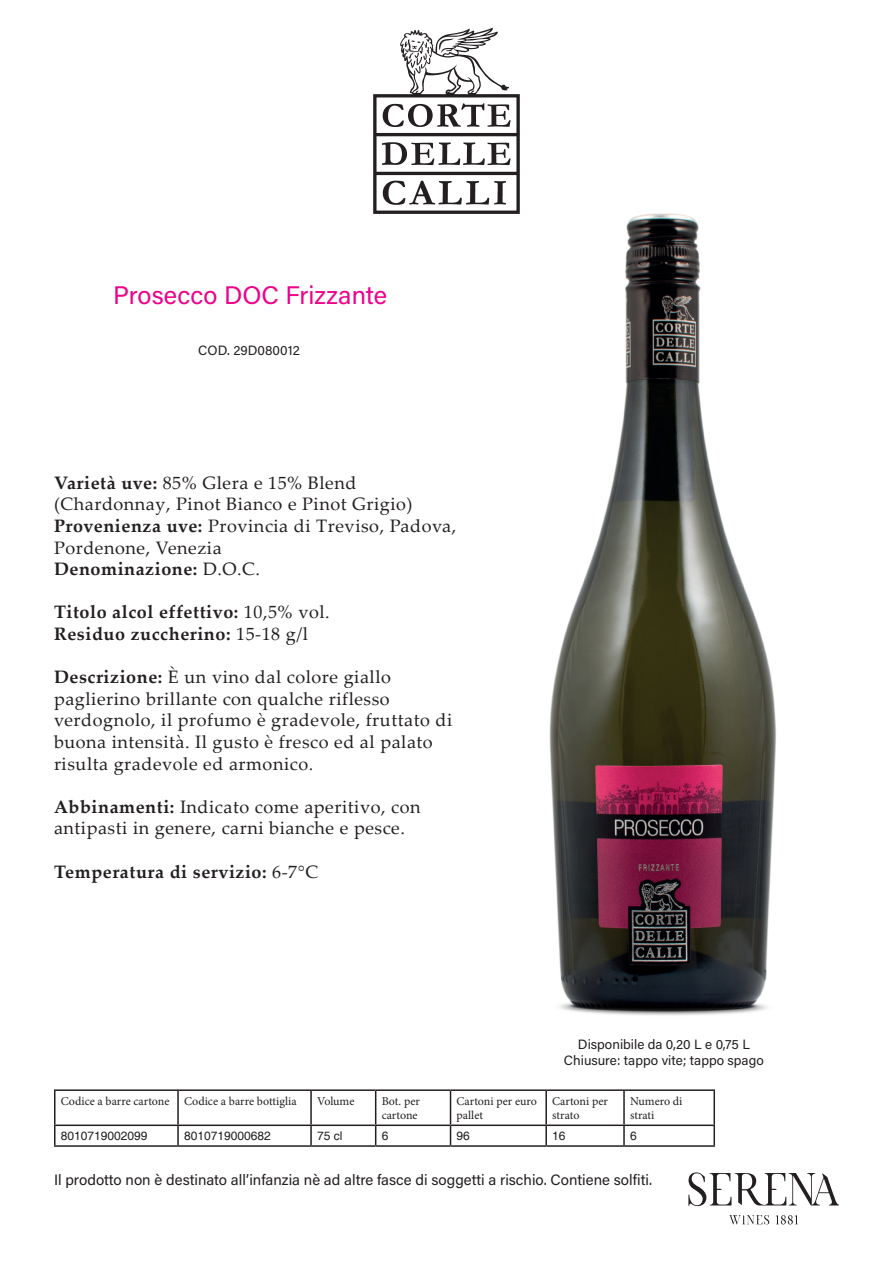
<style>
.page{position:relative;width:893px;height:1263px;background:#fff}
.page>*{position:absolute;margin:0;border:0;box-sizing:border-box;transform-origin:0 0}
.t1{font:25.5px "Acumin Variable Concept";letter-spacing:.025em;color:#ed028c}
.t2{font:18px/21.6px "Palatino Linotype";letter-spacing:.03em;color:#231f20}
.t3{font:700 18px "Palatino Linotype";letter-spacing:.03em;color:#231f20}
.t4{font:15px "Acumin Variable Concept";letter-spacing:.02em;color:#231f20}
.t5{font:13.5px "Acumin Variable Concept";letter-spacing:.02em;color:#231f20}
.t6{font:12px/14.4px "Minion Pro";color:#231f20}
.t7{font:12px "Helvetica";color:#231f20}
.s1{font-weight:700}
.s2{font-weight:400}
</style>
<div class="page">
<svg style="left:373px;top:28px;width:147px;height:186px"></svg>
<img style="left:489px;top:182px;width:287px;height:834px">
<svg style="left:688px;top:1172px;width:151px;height:34px"></svg>
<svg style="left:776px;top:1215px;width:22px;height:9px"></svg>
<svg style="left:729px;top:1215px;width:40px;height:10px"></svg>
<hr style="left:54px;top:1089px;width:124px;height:2px;background:#231f20">
<hr style="left:54px;top:1091px;width:2px;height:33px;background:#231f20">
<hr style="left:178px;top:1089px;width:133px;height:2px;background:#231f20">
<hr style="left:177px;top:1091px;width:2px;height:33px;background:#231f20">
<hr style="left:311px;top:1089px;width:65px;height:2px;background:#231f20">
<hr style="left:310px;top:1091px;width:2px;height:33px;background:#231f20">
<hr style="left:376px;top:1089px;width:74px;height:2px;background:#231f20">
<hr style="left:375px;top:1091px;width:1px;height:33px;background:#231f20">
<hr style="left:450px;top:1089px;width:96px;height:2px;background:#231f20">
<hr style="left:450px;top:1091px;width:1px;height:33px;background:#231f20">
<hr style="left:546px;top:1089px;width:78px;height:2px;background:#231f20">
<hr style="left:545px;top:1091px;width:2px;height:33px;background:#231f20">
<hr style="left:624px;top:1089px;width:91px;height:2px;background:#231f20">
<hr style="left:623px;top:1091px;width:2px;height:33px;background:#231f20">
<hr style="left:713px;top:1091px;width:2px;height:33px;background:#231f20">
<hr style="left:54px;top:1124px;width:124px;height:2px;background:#231f20">
<svg style="left:54px;top:1126px;width:2px;height:19px"></svg>
<hr style="left:178px;top:1124px;width:133px;height:2px;background:#231f20">
<svg style="left:177px;top:1126px;width:2px;height:19px"></svg>
<hr style="left:311px;top:1124px;width:65px;height:2px;background:#231f20">
<svg style="left:310px;top:1126px;width:2px;height:19px"></svg>
<hr style="left:376px;top:1124px;width:74px;height:2px;background:#231f20">
<svg style="left:375px;top:1126px;width:1px;height:19px"></svg>
<hr style="left:450px;top:1124px;width:96px;height:2px;background:#231f20">
<svg style="left:450px;top:1126px;width:1px;height:19px"></svg>
<hr style="left:546px;top:1124px;width:78px;height:2px;background:#231f20">
<svg style="left:545px;top:1126px;width:2px;height:19px"></svg>
<hr style="left:624px;top:1124px;width:91px;height:2px;background:#231f20">
<svg style="left:623px;top:1126px;width:2px;height:19px"></svg>
<svg style="left:713px;top:1126px;width:2px;height:19px"></svg>
<hr style="left:54px;top:1145px;width:124px;height:2px;background:#231f20">
<hr style="left:178px;top:1145px;width:133px;height:2px;background:#231f20">
<hr style="left:311px;top:1145px;width:65px;height:2px;background:#231f20">
<hr style="left:376px;top:1145px;width:74px;height:2px;background:#231f20">
<hr style="left:450px;top:1145px;width:96px;height:2px;background:#231f20">
<hr style="left:546px;top:1145px;width:78px;height:2px;background:#231f20">
<hr style="left:624px;top:1145px;width:91px;height:2px;background:#231f20">
<p class="t1" style="left:113px;top:277px;width:275px">Prosecco DOC Frizzante</p>
<p class="t5" style="left:198px;top:341px;width:103px">COD. 29D080012</p>
<p class="t2" style="left:54px;top:471px;width:304px"><span class="s1">Varietà uve:</span> 85% Glera e 15% Blend</p>
<p class="t2" style="left:54px;top:493px;width:360px">(Chardonnay, Pinot Bianco e Pinot Grigio)</p>
<p class="t2" style="left:54px;top:514px;width:404px"><span class="s1">Provenienza uve:</span> Provincia di Treviso, Padova,<br>Pordenone, Venezia</p>
<p class="t3" style="left:54px;top:556px;width:208px">Denominazione: <span class="s2">D.O.C.</span></p>
<p class="t3" style="left:54px;top:599px;width:277px">Titolo alcol effettivo: <span class="s2">10,5% vol.</span></p>
<p class="t3" style="left:54px;top:621px;width:255px">Residuo zuccherino: <span class="s2">15-18 g/l</span></p>
<p class="t2" style="left:54px;top:665px;width:400px"><span class="s1">Descrizione:</span> È un vino dal colore giallo paglierino brillante con qualche riflesso verdognolo, il profumo è gradevole, fruttato di buona intensità. Il gusto è fresco ed al palato risulta gradevole ed armonico.</p>
<p class="t2" style="left:54px;top:795px;width:368px"><span class="s1">Abbinamenti:</span> Indicato come aperitivo, con antipasti in genere, carni bianche e pesce.</p>
<p class="t3" style="left:54px;top:859px;width:266px">Temperatura di servizio: <span class="s2">6-7°C</span></p>
<p class="t5" style="left:578px;top:1034px;width:173px">Disponibile da 0,20 L e 0,75 L</p>
<p class="t5" style="left:564px;top:1051px;width:201px">Chiusure: tappo vite; tappo spago</p>
<p class="t6" style="left:61px;top:1094px;width:110px">Codice a barre cartone</p>
<p class="t6" style="left:184px;top:1094px;width:114px">Codice a barre bottiglia</p>
<p class="t6" style="left:317px;top:1094px;width:39px">Volume</p>
<p class="t6" style="left:382px;top:1094px;width:40px">Bot. per cartone</p>
<p class="t6" style="left:456px;top:1094px;width:82px">Cartoni per euro pallet</p>
<p class="t6" style="left:552px;top:1094px;width:57px">Cartoni per strato</p>
<p class="t6" style="left:630px;top:1094px;width:54px">Numero di strati</p>
<p class="t7" style="left:61px;top:1129px;width:88px">8010719002099</p>
<p class="t7" style="left:184px;top:1129px;width:88px">8010719000682</p>
<p class="t7" style="left:317px;top:1129px;width:27px">75 cl</p>
<p class="t7" style="left:382px;top:1129px;width:8px">6</p>
<p class="t7" style="left:456px;top:1129px;width:15px">96</p>
<p class="t7" style="left:552px;top:1129px;width:15px">16</p>
<p class="t7" style="left:630px;top:1129px;width:8px">6</p>
<p class="t4" style="left:54px;top:1169px;width:599px">Il prodotto non è destinato all’infanzia nè ad altre fasce di soggetti a rischio. Contiene solfiti.</p>
</div>
